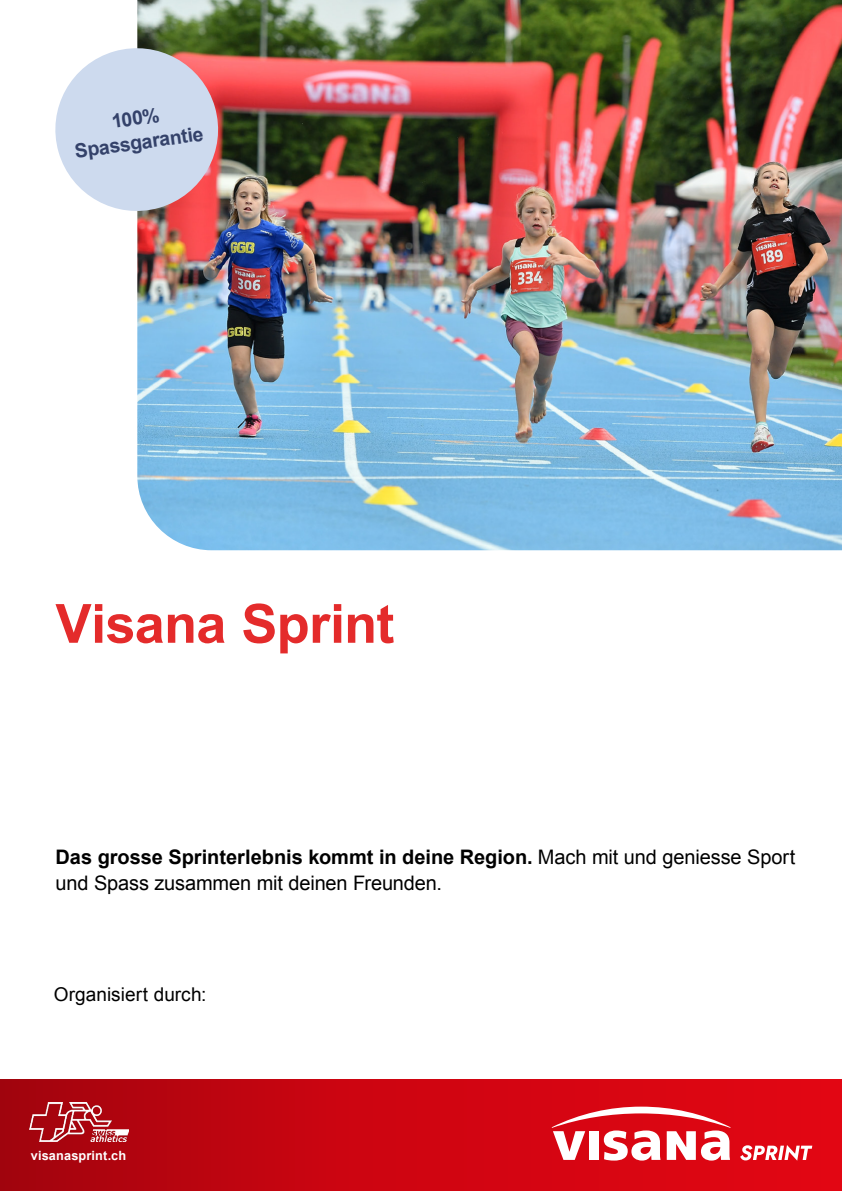
<style>
.page{position:relative;width:842px;height:1191px;background:#fff}
.page>*{position:absolute;margin:0;border:0;box-sizing:border-box;transform-origin:0 0}
.t1{font:700 54px "Arial";letter-spacing:-.015em;color:#e42b2b}
.t2{font:20px/26px "Arial";letter-spacing:-.01em;color:#000}
.t3{font:700 19.5px/24.6px "Arial";color:#34426a;text-align:center}
.t4{font:19px "Arial";letter-spacing:.005em;color:#000}
.t5{font:700 12.7px "Arial";letter-spacing:.01em;color:#fff}
.s1{font-weight:700}
</style>
<div class="page">
<img style="left:137px;top:0;width:705px;height:550px">
<svg style="left:55px;top:39px;width:172px;height:181px;background:#cfc6d1"></svg>
<div style="left:0;top:1079px;width:842px;height:112px;background:linear-gradient(to right,#ab050f,#e90613)"></div>
<img style="left:30px;top:1103px;width:98px;height:38px">
<svg style="left:740px;top:1145px;width:72px;height:15px"></svg>
<svg style="left:552px;top:1106px;width:179px;height:54px"></svg>
<p class="t3" style="left:70px;top:115px;width:131px;rotate:-8deg">100%<br>Spassgarantie</p>
<h1 class="t1" style="left:56px;top:588px;width:340px">Visana Sprint</h1>
<p class="t2" style="left:56px;top:844px;width:741px"><span class="s1">Das grosse Sprinterlebnis kommt in deine Region.</span> Mach mit und geniesse Sport und Spass zusammen mit deinen Freunden.</p>
<p class="t4" style="left:54px;top:982px;width:154px">Organisiert durch:</p>
<p class="t5" style="left:31px;top:1147px;width:97px">visanasprint.ch</p>
</div>
